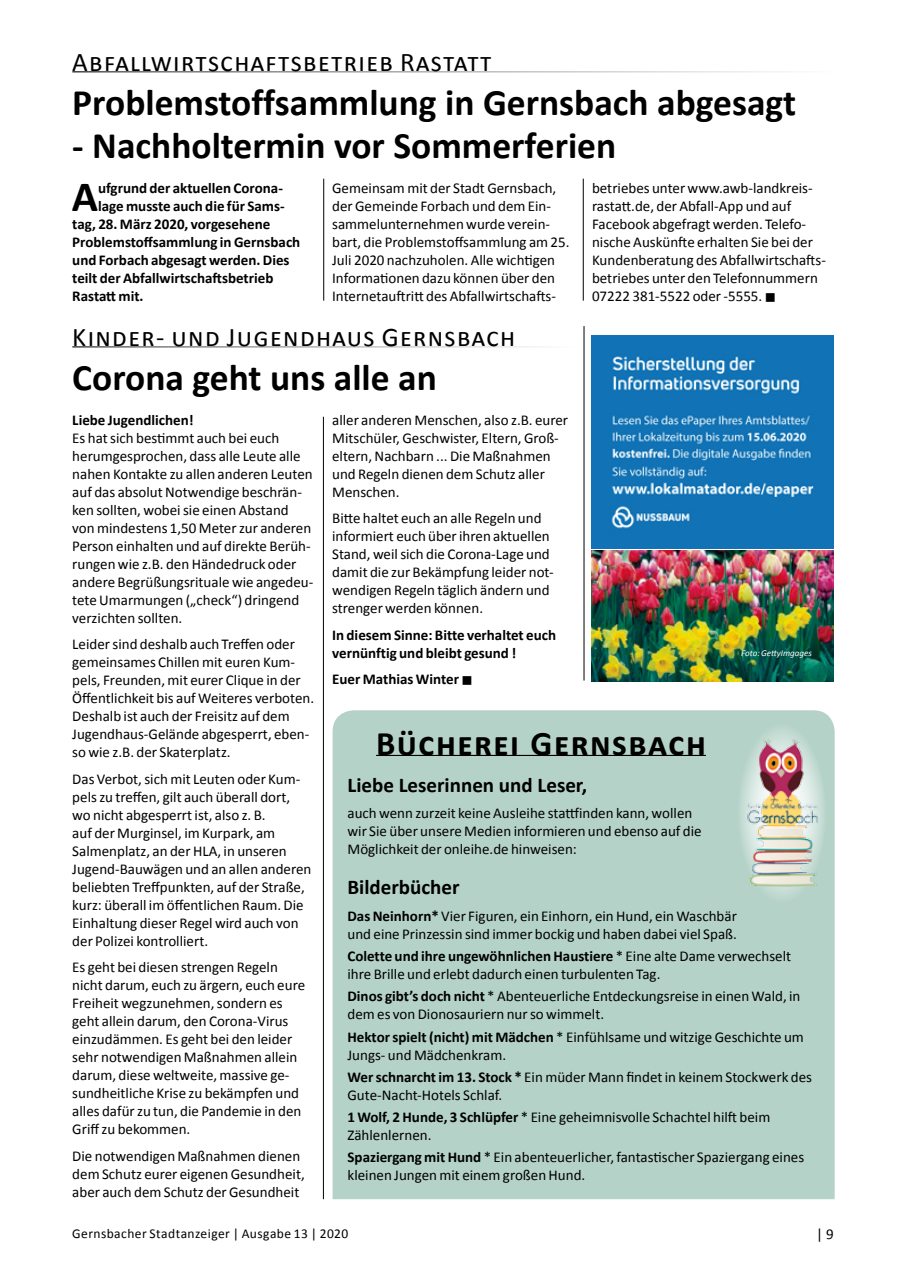
<style>
.page{position:relative;width:902px;height:1280px;background:#fff}
.page>*{position:absolute;margin:0;border:0;box-sizing:border-box;transform-origin:0 0}
.t1{font:700 43.35px "Calibri";color:#000}
.t2{font:700 37.5px "Calibri";color:#000}
.t3{font:700 34.5px "Calibri";letter-spacing:.04em;color:#000}
.t4{font:27px "Calibri";letter-spacing:.05em;color:#000}
.t5{font:700 21px "Calibri";color:#000}
.t6{font:15px/18px "Calibri";color:#000}
.t7{font:700 15px/18px "Calibri";color:#000}
.t8{font:13.5px "Calibri";letter-spacing:.025em;color:#000}
.t9{font:italic 9px "Calibri";color:#fff}
.s1{font-weight:700}
</style>
<div class="page">
<hr style="left:583px;top:179px;width:1px;height:122px;background:#000">
<hr style="left:323px;top:179px;width:1px;height:122px;background:#000">
<div style="left:332px;top:710px;width:502px;height:489px;background:#b4d2c8"></div>
<hr style="left:376px;top:755px;width:329px;height:1px;background:#000">
<div style="left:737px;top:723px;width:88px;height:180px;background:#bed8cf;border-radius:50%"></div>
<img style="left:743px;top:736px;width:77px;height:151px">
<img style="left:591px;top:336px;width:242px;height:346px">
<hr style="left:323px;top:417px;width:1px;height:782px;background:#000">
<hr style="left:583px;top:326px;width:1px;height:354px;background:#000">
<h3 class="t4" style="left:72px;top:45px;width:420px">Abfallwirtschaftsbetrieb Rastatt</h3>
<h2 class="t2" style="left:72px;top:78px;width:725px">Problemstoffsammlung in Gernsbach abgesagt</h2>
<h2 class="t2" style="left:72px;top:122px;width:545px">- Nachholtermin vor Sommerferien</h2>
<h1 class="t1" style="left:72px;top:169px;width:28px">A</h1>
<p class="t7" style="left:98px;top:179px;width:186px">ufgrund der aktuellen Corona-</p>
<p class="t6" style="left:332px;top:179px;width:239px">Gemeinsam mit der Stadt Gernsbach, der Gemeinde Forbach und dem Ein&shy;sammelunternehmen wurde verein&shy;bart, die Problemstoffsammlung am 25.<br>Juli 2020 nachzuholen. Alle wichtigen Informationen dazu können über den Internetauftritt des Abfallwirtschafts-</p>
<p class="t6" style="left:592px;top:179px;width:235px">betriebes unter www.awb-landkreis&shy;rastatt.de, der Abfall-App und auf Facebook abgefragt werden. Telefo&shy;nische Auskünfte erhalten Sie bei der Kundenberatung des Abfallwirtschafts&shy;betriebes unter den Telefonnummern 07222 381-5522 oder -5555. ■</p>
<p class="t7" style="left:98px;top:197px;width:188px">lage musste auch die für Sams-</p>
<p class="t7" style="left:72px;top:215px;width:199px">tag, 28. März 2020, vorgesehene</p>
<p class="t7" style="left:72px;top:233px;width:229px">Problemstoffsammlung in Gernsbach</p>
<p class="t7" style="left:72px;top:251px;width:219px">und Forbach abgesagt werden. Dies</p>
<p class="t7" style="left:72px;top:269px;width:202px">teilt der Abfallwirtschaftsbetrieb</p>
<p class="t7" style="left:72px;top:287px;width:73px">Rastatt mit.</p>
<h3 class="t4" style="left:72px;top:320px;width:444px">Kinder- und Jugendhaus Gernsbach</h3>
<h2 class="t2" style="left:72px;top:353px;width:366px">Corona geht uns alle an</h2>
<p class="t7" style="left:72px;top:411px;width:123px">Liebe Jugendlichen!</p>
<p class="t6" style="left:72px;top:429px;width:242px">Es hat sich bestimmt auch bei euch herumgesprochen, dass alle Leute alle nahen Kontakte zu allen anderen Leuten auf das absolut Notwendige beschrän&shy;ken sollten, wobei sie einen Abstand von mindestens 1,50 Meter zur anderen Person einhalten und auf direkte Berüh&shy;rungen wie z.B. den Händedruck oder andere Begrüßungsrituale wie angedeu&shy;tete Umarmungen („check“) dringend verzichten sollten.</p>
<p class="t6" style="left:72px;top:635px;width:243px">Leider sind deshalb auch Treffen oder gemeinsames Chillen mit euren Kum&shy;pels, Freunden, mit eurer Clique in der Öffentlichkeit bis auf Weiteres verboten.<br>Deshalb ist auch der Freisitz auf dem Jugendhaus-Gelände abgesperrt, eben&shy;so wie z.B. der Skaterplatz.</p>
<p class="t6" style="left:72px;top:770px;width:241px">Das Verbot, sich mit Leuten oder Kum&shy;pels zu treffen, gilt auch überall dort, wo nicht abgesperrt ist, also z. B.<br>auf der Murginsel, im Kurpark, am Salmenplatz, an der HLA, in unseren Jugend-Bauwägen und an allen anderen beliebten Treffpunkten, auf der Straße, kurz: überall im öffentlichen Raum. Die Einhaltung dieser Regel wird auch von der Polizei kontrolliert.</p>
<p class="t6" style="left:72px;top:958px;width:234px">Es geht bei diesen strengen Regeln nicht darum, euch zu ärgern, euch eure Freiheit wegzunehmen, sondern es geht allein darum, den Corona-Virus einzudämmen. Es geht bei den leider sehr notwendigen Maßnahmen allein darum, diese weltweite, massive ge&shy;sundheitliche Krise zu bekämpfen und alles dafür zu tun, die Pandemie in den Griff zu bekommen.</p>
<p class="t6" style="left:72px;top:1147px;width:234px">Die notwendigen Maßnahmen dienen dem Schutz eurer eigenen Gesundheit, aber auch dem Schutz der Gesundheit</p>
<p class="t6" style="left:332px;top:411px;width:237px">aller anderen Menschen, also z.B. eurer<br>Mitschüler, Geschwister, Eltern, Groß&shy;eltern, Nachbarn ... Die Maßnahmen und Regeln dienen dem Schutz aller<br>Menschen.</p>
<p class="t6" style="left:332px;top:509px;width:223px">Bitte haltet euch an alle Regeln und informiert euch über ihren aktuellen Stand, weil sich die Corona-Lage und damit die zur Bekämpfung leider not&shy;wendigen Regeln täglich ändern und strenger werden können.</p>
<p class="t7" style="left:332px;top:626px;width:225px">In diesem Sinne: Bitte verhaltet euch vernünftig und bleibt gesund !</p>
<p class="t7" style="left:332px;top:670px;width:142px">Euer Mathias Winter ■</p>
<p class="t9" style="left:741px;top:647px;width:72px">Foto: GettyImgages</p>
<h3 class="t3" style="left:376px;top:722px;width:331px">Bücherei Gernsbach</h3>
<h3 class="t5" style="left:347px;top:771px;width:241px">Liebe Leserinnen und Leser,</h3>
<p class="t6" style="left:347px;top:804px;width:355px">auch wenn zurzeit keine Ausleihe stattfinden kann, wollen wir Sie über unsere Medien informieren und ebenso auf die<br>Möglichkeit der onleihe.de hinweisen:</p>
<h3 class="t5" style="left:347px;top:874px;width:114px">Bilderbücher</h3>
<p class="t6" style="left:347px;top:907px;width:391px"><span class="s1">Das Neinhorn*</span> Vier Figuren, ein Einhorn, ein Hund, ein Waschbär und eine Prinzessin sind immer bockig und haben dabei viel Spaß.</p>
<p class="t6" style="left:347px;top:947px;width:445px"><span class="s1">Colette und ihre ungewöhnlichen Haustiere</span> * Eine alte Dame verwechselt ihre Brille und erlebt dadurch einen turbulenten Tag.</p>
<p class="t6" style="left:347px;top:987px;width:454px"><span class="s1">Dinos gibt’s doch nicht</span> * Abenteuerliche Entdeckungsreise in einen Wald, in dem es von Dionosauriern nur so wimmelt.</p>
<p class="t6" style="left:347px;top:1027px;width:458px"><span class="s1">Hektor spielt (nicht) mit Mädchen</span> * Einfühlsame und witzige Geschichte um<br>Jungs- und Mädchenkram.</p>
<p class="t6" style="left:347px;top:1068px;width:466px"><span class="s1">Wer schnarcht im 13. Stock *</span> Ein müder Mann findet in keinem Stockwerk des<br>Gute-Nacht-Hotels Schlaf.</p>
<p class="t6" style="left:347px;top:1108px;width:424px"><span class="s1">1 Wolf, 2 Hunde, 3 Schlüpfer</span> * Eine geheimnisvolle Schachtel hilft beim<br>Zählenlernen.</p>
<p class="t6" style="left:347px;top:1148px;width:458px"><span class="s1">Spaziergang mit Hund</span> * Ein abenteuerlicher, fantastischer Spaziergang eines kleinen Jungen mit einem großen Hund.</p>
<p class="t8" style="left:72px;top:1225px;width:277px">Gernsbacher Stadtanzeiger | Ausgabe 13 | 2020</p>
<p class="t6" style="left:816px;top:1225px;width:19px">| 9</p>
</div>
